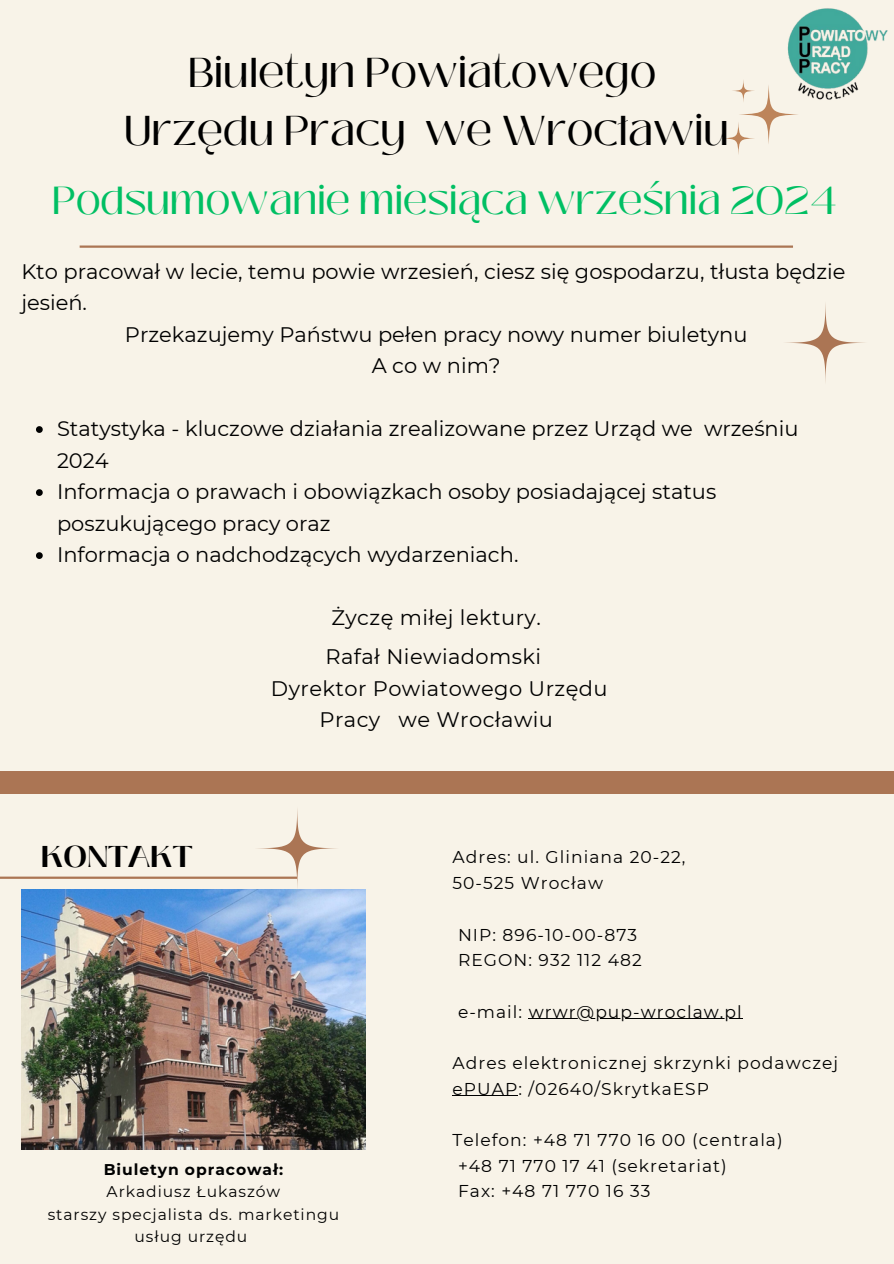
<style>
.page{position:relative;width:894px;height:1264px;background:#fff}
.page>*{position:absolute;margin:0;border:0;box-sizing:border-box;transform-origin:0 0}
.t1{font:41.55px/57.3px "Black Mango";color:#000;text-align:center}
.t2{font:39px "Black Mango";color:#00bf63}
.t3{font:700 30px "Black Mango";color:#000}
.t4{font:21px/31.5px "Montserrat";color:#000}
.t5{font:21px/31.5px "Montserrat";letter-spacing:.02em;color:#000;text-align:center}
.t6{font:17.1px/25.7px "Montserrat";letter-spacing:.06em;color:#000}
.t7{font:15.6px "Montserrat";letter-spacing:.06em;color:#000}
.t8{font:700 15.6px "Montserrat";letter-spacing:.06em;color:#000}
</style>
<div class="page">
<div style="left:0;top:0;width:893px;height:1263px;background:#f8f3e8"></div>
<svg style="left:738px;top:84px;width:60px;height:61px"></svg>
<svg style="left:721px;top:121px;width:34px;height:34px"></svg>
<svg style="left:731px;top:79px;width:24px;height:24px"></svg>
<hr style="left:80px;top:245px;width:712px;height:3px;background:#ab7554">
<svg style="left:36px;top:426px;width:7px;height:7px"></svg>
<svg style="left:36px;top:489px;width:7px;height:7px"></svg>
<svg style="left:36px;top:552px;width:7px;height:7px"></svg>
<div style="left:0;top:771px;width:893px;height:22px;background:#ab7554"></div>
<hr style="left:0;top:876px;width:297px;height:2px;background:#ab7554">
<svg style="left:255px;top:809px;width:82px;height:79px"></svg>
<svg style="left:786px;top:304px;width:79px;height:78px"></svg>
<img style="left:21px;top:889px;width:345px;height:260px">
<img style="left:785px;top:8px;width:103px;height:94px">
<hr style="left:528px;top:1018px;width:214px;height:1px;background:#000">
<hr style="left:452px;top:1095px;width:66px;height:1px;background:#000">
<p class="t1" style="left:124px;top:44px;width:606px">Biuletyn Powiatowego<br>Urzędu Pracy we Wrocławiu</p>
<p class="t2" style="left:52px;top:171px;width:786px">Podsumowanie miesiąca września 2024</p>
<h1 class="t4" style="left:21px;top:255px;width:825px">Kto pracował w lecie, temu powie wrzesień, ciesz się gospodarzu, tłusta będzie</h1>
<h1 class="t4" style="left:21px;top:287px;width:67px">jesień.</h1>
<h1 class="t4" style="left:125px;top:318px;width:624px">Przekazujemy Państwu pełen pracy nowy numer biuletynu</h1>
<h1 class="t4" style="left:371px;top:350px;width:130px">A co w nim?</h1>
<p class="t4" style="left:57px;top:413px;width:742px">Statystyka - kluczowe działania zrealizowane przez Urząd we wrześniu<br>2024</p>
<h1 class="t4" style="left:57px;top:476px;width:660px">Informacja o prawach i obowiązkach osoby posiadającej status poszukującego pracy oraz</h1>
<h3 class="t4" style="left:57px;top:539px;width:463px">Informacja o nadchodzących wydarzeniach.</h3>
<p class="t5" style="left:331px;top:602px;width:211px">Życzę miłej lektury.</p>
<p class="t5" style="left:271px;top:640px;width:338px">Rafał Niewiadomski<br>Dyrektor Powiatowego Urzędu<br>Pracy we Wrocławiu</p>
<p class="t3" style="left:41px;top:834px;width:153px">KONTAKT</p>
<h4 class="t8" style="left:104px;top:1159px;width:181px">Biuletyn opracował:</h4>
<p class="t7" style="left:107px;top:1182px;width:175px">Arkadiusz Łukaszów</p>
<p class="t7" style="left:48px;top:1204px;width:293px">starszy specjalista ds. marketingu</p>
<p class="t7" style="left:134px;top:1227px;width:114px">usług urzędu</p>
<h3 class="t6" style="left:452px;top:844px;width:234px">Adres: ul. Gliniana 20-22,</h3>
<p class="t6" style="left:452px;top:870px;width:152px">50-525 Wrocław</p>
<h3 class="t6" style="left:458px;top:921px;width:185px">NIP: 896-10-00-873<br>REGON: 932 112 482</h3>
<h2 class="t6" style="left:458px;top:998px;width:285px">e-mail: wrwr@pup-wroclaw.pl</h2>
<p class="t6" style="left:452px;top:1049px;width:387px">Adres elektronicznej skrzynki podawczej ePUAP: /02640/SkrytkaESP</p>
<p class="t6" style="left:452px;top:1126px;width:331px">Telefon: +48 71 770 16 00 (centrala)</p>
<p class="t6" style="left:458px;top:1152px;width:270px">+48 71 770 17 41 (sekretariat)</p>
<p class="t6" style="left:458px;top:1178px;width:194px">Fax: +48 71 770 16 33</p>
</div>
